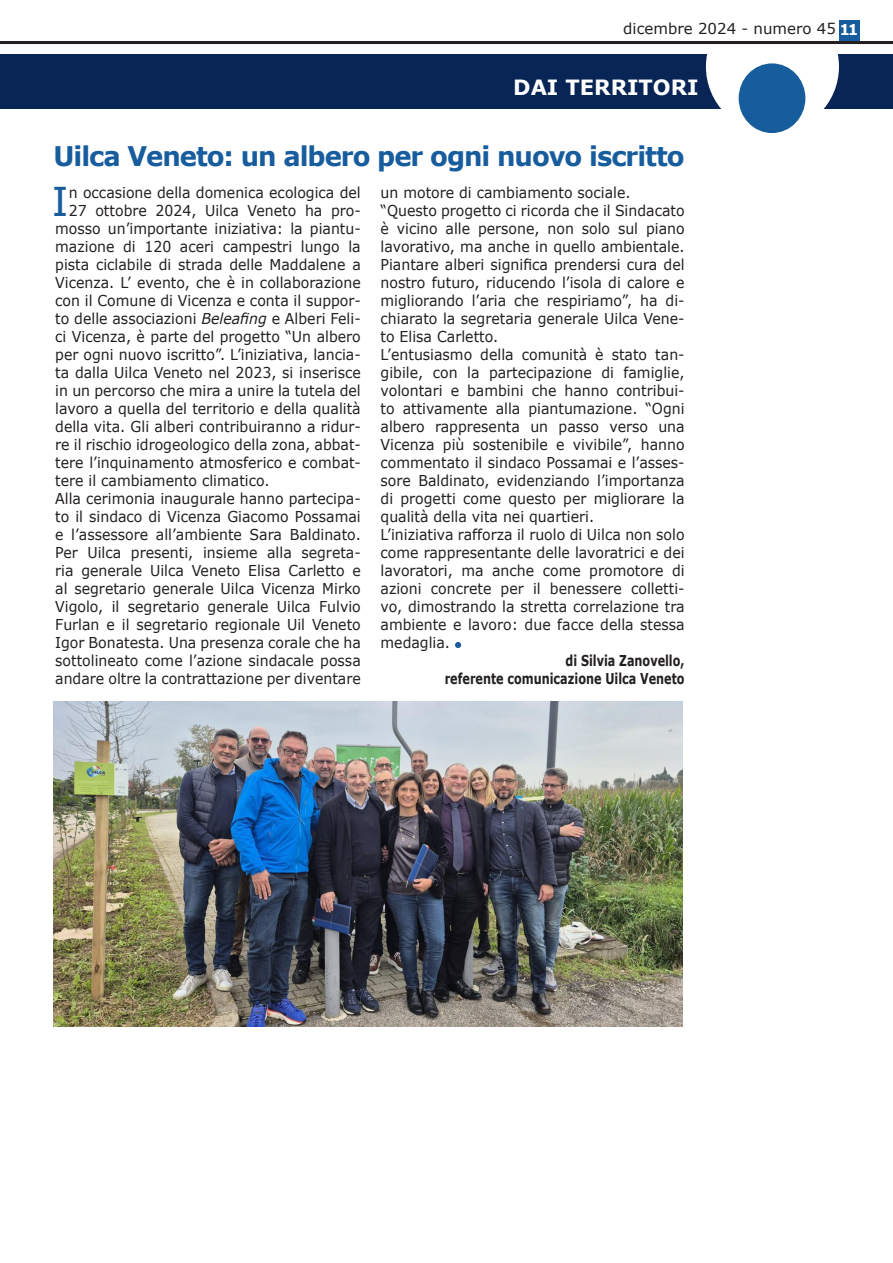
<style>
.page{position:relative;width:893px;height:1263px;background:#fff}
.page>*{position:absolute;margin:0;border:0;box-sizing:border-box;transform-origin:0 0}
.t1{font:39.75px "Verdana";color:#175d9e}
.t2{font:700 27px "Verdana";letter-spacing:-.04em;color:#175d9e;scale:.96 1}
.t3{font:700 21px "Verdana";color:#fff}
.t4{font:15px/18px "Verdana";color:#231f20;text-align:justify;scale:.94 1}
.t5{font:700 15px "Verdana";color:#231f20;scale:.75 1}
.t6{font:15px "Verdana";color:#231f20}
.s1{font-weight:700;color:#fff}
.s2{font-style:italic}
</style>
<div class="page">
<div style="left:0;top:54px;width:893px;height:54px;background:#082555"></div>
<div style="left:706px;top:0;width:133px;height:133px;background:#fff;border-radius:50%"></div>
<div style="left:739px;top:63px;width:66px;height:70px;background:#175d9e;border-radius:50%"></div>
<hr style="left:0;top:41px;width:893px;height:3px;background:#231f20">
<div style="left:839px;top:20px;width:20px;height:21px;background:#175d9e"></div>
<svg style="left:455px;top:642px;width:6px;height:6px"></svg>
<img style="left:54px;top:701px;width:629px;height:326px">
<p class="t6" style="left:623px;top:19px;width:237px">dicembre 2024 - numero 45 <span class="s1">11</span></p>
<p class="t3" style="left:513px;top:73px;width:187px">DAI TERRITORI</p>
<p class="t2" style="left:54px;top:138px;width:659px">Uilca Veneto: un albero per ogni nuovo iscritto</p>
<p class="t4" style="left:69px;top:184px;width:312px">n occasione della domenica ecologica del</p>
<p class="t4" style="left:69px;top:202px;width:312px">27 ottobre 2024, Uilca Veneto ha pro-</p>
<p class="t4" style="left:55px;top:220px;width:327px">mosso un’importante iniziativa: la piantu-</p>
<p class="t4" style="left:55px;top:238px;width:327px">mazione di 120 aceri campestri lungo la</p>
<p class="t4" style="left:55px;top:256px;width:327px">pista ciclabile di strada delle Maddalene a</p>
<p class="t4" style="left:55px;top:274px;width:327px">Vicenza. L’ evento, che è in collaborazione</p>
<p class="t4" style="left:55px;top:292px;width:327px">con il Comune di Vicenza e conta il suppor-</p>
<p class="t4" style="left:55px;top:310px;width:327px">to delle associazioni <span class="s2">Beleafing</span> e Alberi Feli-</p>
<p class="t4" style="left:55px;top:328px;width:327px">ci Vicenza, è parte del progetto “Un albero</p>
<p class="t4" style="left:55px;top:346px;width:327px">per ogni nuovo iscritto”. L’iniziativa, lancia-</p>
<p class="t4" style="left:55px;top:364px;width:327px">ta dalla Uilca Veneto nel 2023, si inserisce</p>
<p class="t4" style="left:55px;top:382px;width:327px">in un percorso che mira a unire la tutela del</p>
<p class="t4" style="left:55px;top:400px;width:327px">lavoro a quella del territorio e della qualità</p>
<p class="t4" style="left:55px;top:418px;width:327px">della vita. Gli alberi contribuiranno a ridur-</p>
<p class="t4" style="left:55px;top:436px;width:327px">re il rischio idrogeologico della zona, abbat-</p>
<p class="t4" style="left:55px;top:454px;width:327px">tere l’inquinamento atmosferico e combat-</p>
<p class="t4" style="left:55px;top:472px;width:230px">tere il cambiamento climatico.</p>
<p class="t4" style="left:55px;top:490px;width:327px">Alla cerimonia inaugurale hanno partecipa&shy;to il sindaco di Vicenza Giacomo Possamai e l’assessore all’ambiente Sara Baldinato.<br>Per Uilca presenti, insieme alla segreta&shy;ria generale Uilca Veneto Elisa Carletto e al segretario generale Uilca Vicenza Mirko Vigolo, il segretario generale Uilca Fulvio Furlan e il segretario regionale Uil Veneto Igor Bonatesta. Una presenza corale che ha sottolineato come l’azione sindacale possa andare oltre la contrattazione per diventare</p>
<p class="t4" style="left:381px;top:184px;width:267px">un motore di cambiamento sociale.</p>
<p class="t4" style="left:381px;top:202px;width:325px">“Questo progetto ci ricorda che il Sindacato è vicino alle persone, non solo sul piano lavorativo, ma anche in quello ambientale.<br>Piantare alberi significa prendersi cura del nostro futuro, riducendo l’isola di calore e migliorando l’aria che respiriamo”, ha di&shy;chiarato la segretaria generale Uilca Vene&shy;to Elisa Carletto.</p>
<p class="t4" style="left:381px;top:346px;width:325px">L’entusiasmo della comunità è stato tan&shy;gibile, con la partecipazione di famiglie, volontari e bambini che hanno contribui&shy;to attivamente alla piantumazione. “Ogni albero rappresenta un passo verso una Vicenza più sostenibile e vivibile”, hanno commentato il sindaco Possamai e l’asses&shy;sore Baldinato, evidenziando l’importanza di progetti come questo per migliorare la qualità della vita nei quartieri.</p>
<p class="t4" style="left:381px;top:526px;width:325px">L’iniziativa rafforza il ruolo di Uilca non solo come rappresentante delle lavoratrici e dei lavoratori, ma anche come promotore di azioni concrete per il benessere colletti&shy;vo, dimostrando la stretta correlazione tra ambiente e lavoro: due facce della stessa medaglia.</p>
<p class="t5" style="left:566px;top:651px;width:160px">di Silvia Zanovello,</p>
<p class="t5" style="left:445px;top:669px;width:321px">referente comunicazione Uilca Veneto</p>
<p class="t1" style="left:52px;top:176px;width:18px">I</p>
</div>
